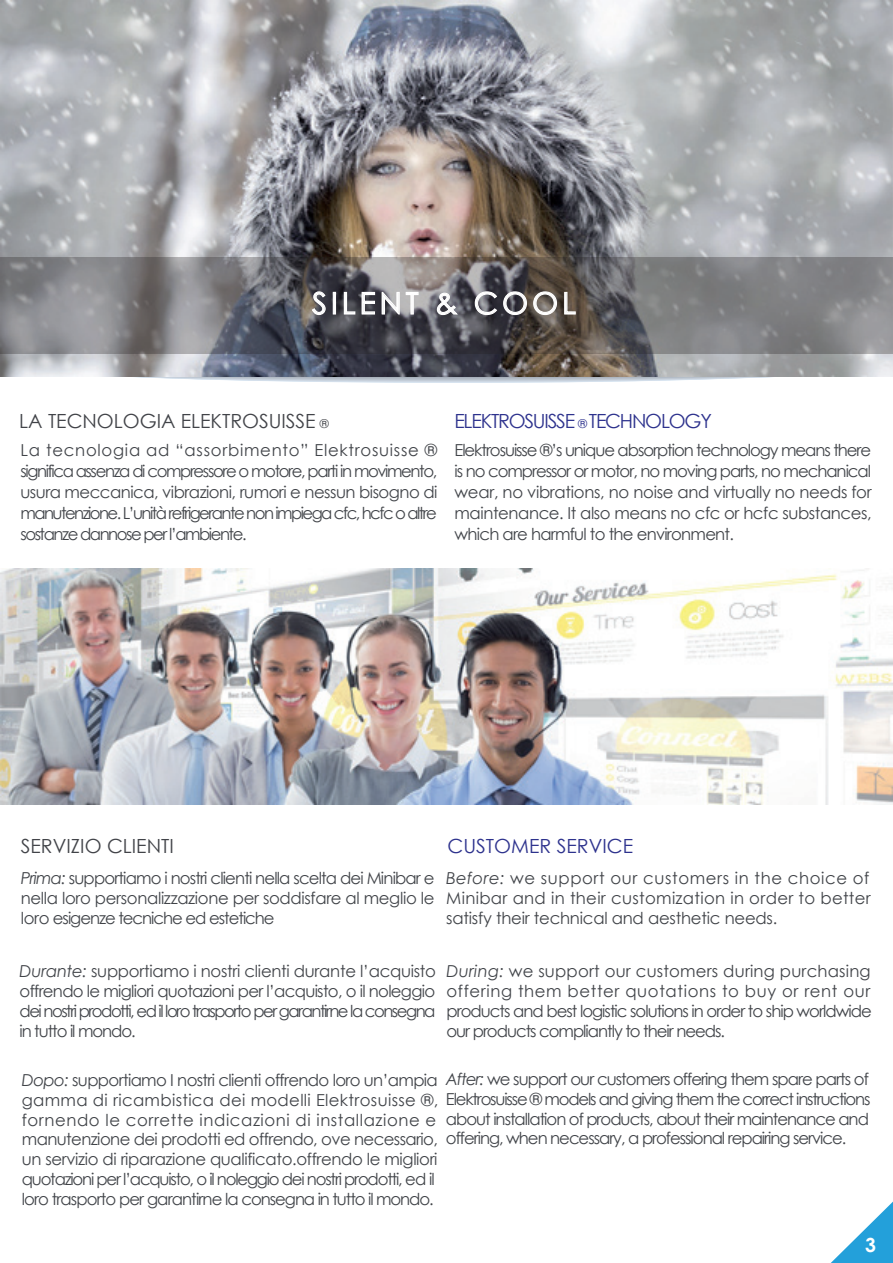
<style>
.page{position:relative;width:893px;height:1263px;background:#fff}
.page>*{position:absolute;margin:0;border:0;box-sizing:border-box;transform-origin:0 0}
.t1{font:30px "Century Gothic";letter-spacing:.13em;color:#fff}
.t2{font:19.5px "Century Gothic";color:#414348}
.t3{font:19.5px "Century Gothic";letter-spacing:-.06em;color:#2d328d}
.t4{font:19.5px "Century Gothic";color:#2d328d}
.t5{font:700 19.5px "Century Gothic";color:#fff}
.t6{font:16.5px/19.8px "Century Gothic";letter-spacing:-.045em;color:#414449;text-align:justify}
.s1{font-size:12px}
.s2{font-style:italic}
</style>
<div class="page">
<svg style="left:2px;top:376px;width:887px;height:7px"></svg>
<img style="left:0;top:0;width:893px;height:376px">
<svg style="left:0;top:258px;width:893px;height:96px;background:#727275"></svg>
<svg style="left:311px;top:291px;width:15px;height:25px"></svg>
<div style="left:333px;top:292px;width:3px;height:23px;border:1px solid #fff"></div>
<svg style="left:343px;top:291px;width:76px;height:24px;background:#88878c"></svg>
<svg style="left:436px;top:292px;width:23px;height:24px"></svg>
<svg style="left:474px;top:291px;width:84px;height:25px;background:#726e70"></svg>
<svg style="left:564px;top:291px;width:12px;height:24px"></svg>
<img style="left:0;top:568px;width:892px;height:236px">
<svg style="left:831px;top:1201px;width:62px;height:62px"></svg>
<h1 class="t1" style="left:312px;top:282px;width:265px">SILENT &amp; COOL</h1>
<p class="t2" style="left:19px;top:407px;width:311px">LA TECNOLOGIA ELEKTROSUISSE <span class="s1">®</span></p>
<p class="t6" style="left:20px;top:439px;width:419px;line-height:21px">La tecnologia ad “assorbimento” Elektrosuisse ® significa assenza di compressore o motore, parti in movimento, usura meccanica, vibrazioni, rumori e nessun bisogno di manutenzione. L’unità refrigerante non impiega cfc, hcfc o altre sostanze dannose per l’ambiente.</p>
<p class="t3" style="left:454px;top:407px;width:259px">ELEKTROSUISSE <span class="s1">®</span> TECHNOLOGY</p>
<p class="t6" style="left:455px;top:439px;width:419px;line-height:21px">Elektrosuisse ®’s unique absorption technology means there is no compressor or motor, no moving parts, no mechanical wear, no vibrations, no noise and virtually no needs for maintenance. It also means no cfc or hcfc substances, which are harmful to the environment.</p>
<p class="t2" style="left:21px;top:832px;width:155px">SERVIZIO CLIENTI</p>
<p class="t6" style="left:21px;top:868px;width:415px"><span class="s2">Prima:</span> supportiamo i nostri clienti nella scelta dei Minibar e nella loro personalizzazione per soddisfare al meglio le loro esigenze tecniche ed estetiche</p>
<p class="t6" style="left:20px;top:961px;width:418px"><span class="s2">Durante:</span> supportiamo i nostri clienti durante l’acquisto offrendo le migliori quotazioni per l’acquisto, o il noleggio dei nostri prodotti, ed il loro trasporto per garantirne la consegna in tutto il mondo.</p>
<p class="t6" style="left:22px;top:1070px;width:418px;text-align:left"><span class="s2">Dopo:</span> supportiamo I nostri clienti offrendo loro un’ampia gamma di ricambistica dei modelli Elektrosuisse ®, fornendo le corrette indicazioni di installazione e manutenzione dei prodotti ed offrendo, ove necessario, un servizio di riparazione qualificato.offrendo le migliori quotazioni per l’acquisto, o il noleggio dei nostri prodotti, ed il loro trasporto per garantirne la consegna in tutto il mondo.</p>
<p class="t4" style="left:448px;top:832px;width:187px">CUSTOMER SERVICE</p>
<p class="t6" style="left:446px;top:868px;width:426px"><span class="s2">Before:</span> we support our customers in the choice of Minibar and in their customization in order to better satisfy their technical and aesthetic needs.</p>
<p class="t6" style="left:446px;top:961px;width:427px"><span class="s2">During:</span> we support our customers during purchasing offering them better quotations to buy or rent our products and best logistic solutions in order to ship worldwide our products compliantly to their needs.</p>
<p class="t6" style="left:446px;top:1069px;width:426px"><span class="s2">After:</span> we support our customers offering them spare parts of Elektrosuisse ® models and giving them the correct instructions about installation of products, about their maintenance and offering, when necessary, a professional repairing service.</p>
<p class="t5" style="left:865px;top:1230px;width:12px">3</p>
</div>
